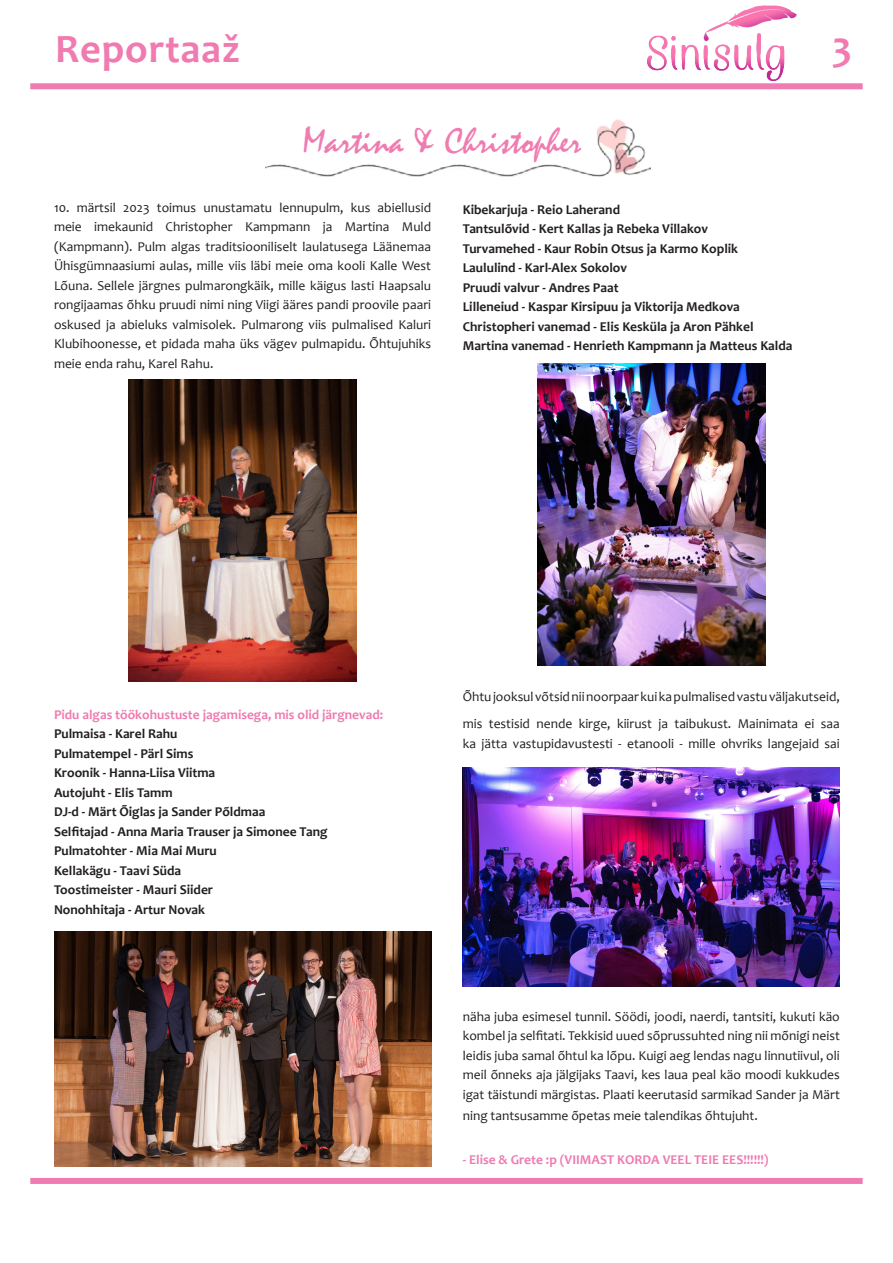
<style>
.page{position:relative;width:893px;height:1263px;background:#fff}
.page>*{position:absolute;margin:0;border:0;box-sizing:border-box;transform-origin:0 0}
.t1{font:700 42px "Candara";color:#f07bb0}
.t2{font:700 40.5px "Candara";letter-spacing:.02em;color:#f07bb0}
.t3{font:37.5px "Mistral";color:#f07bb0}
.t4{font:13.5px/19.5px "Candara";color:#231f20;text-align:justify}
.t5{font:700 13.5px/19.5px "Candara";color:#231f20}
.t6{font:700 13.5px "Candara";color:#f07bb0}
.s1{color:#f07bb0}
</style>
<div class="page">
<div style="left:30px;top:1178px;width:833px;height:6px;background:#f07bb0"></div>
<div style="left:30px;top:83px;width:833px;height:6px;background:#f07bb0"></div>
<img style="left:650px;top:5px;width:147px;height:76px">
<img style="left:54px;top:931px;width:377px;height:236px">
<img style="left:128px;top:380px;width:229px;height:301px">
<img style="left:463px;top:767px;width:377px;height:220px">
<img style="left:537px;top:364px;width:228px;height:301px">
<img style="left:266px;top:40px;width:384px;height:137px">
<p class="t2" style="left:55px;top:23px;width:186px">Reportaaž</p>
<p class="t1" style="left:832px;top:20px;width:21px">3</p>
<p class="t3" style="left:303px;top:118px;width:280px">Martina &amp; Christopher</p>
<p class="t4" style="left:54px;top:197px;width:379px">10. märtsil 2023 toimus unustamatu lennupulm, kus abiellusid meie imekaunid Christopher Kampmann ja Martina Muld (Kampmann). Pulm algas traditsiooniliselt laulatusega Läänemaa Ühisgümnaasiumi aulas, mille viis läbi meie oma kooli Kalle West Lõuna. Sellele järgnes pulmarongkäik, mille käigus lasti Haapsalu rongijaamas õhku pruudi nimi ning Viigi ääres pandi proovile paari oskused ja abieluks valmisolek. Pulmarong viis pulmalised Kaluri Klubihoonesse, et pidada maha üks vägev pulmapidu. Õhtujuhiks meie enda rahu, Karel Rahu.</p>
<p class="t5" style="left:463px;top:199px;width:331px">Kibekarjuja - Reio Laherand<br>Tantsulõvid - Kert Kallas ja Rebeka Villakov<br>Turvamehed - Kaur Robin Otsus ja Karmo Koplik Laululind - Karl-Alex Sokolov<br>Pruudi valvur - Andres Paat<br>Lilleneiud - Kaspar Kirsipuu ja Viktorija Medkova Christopheri vanemad - Elis Kesküla ja Aron Pähkel Martina vanemad - Henrieth Kampmann ja Matteus Kalda</p>
<p class="t5" style="left:54px;top:704px;width:331px"><span class="s1">Pidu algas töökohustuste jagamisega, mis olid järgnevad:<br></span>Pulmaisa - Karel Rahu<br>Pulmatempel - Pärl Sims<br>Kroonik - Hanna-Liisa Viitma<br>Autojuht - Elis Tamm<br>DJ-d - Märt Õiglas ja Sander Põldmaa<br>Selfitajad - Anna Maria Trauser ja Simonee Tang<br>Pulmatohter - Mia Mai Muru<br>Kellakägu - Taavi Süda<br>Toostimeister - Mauri Siider<br>Nonohhitaja - Artur Novak</p>
<p class="t4" style="left:463px;top:683px;width:379px;line-height:27px">Õhtu jooksul võtsid nii noorpaar kui ka pulmalised vastu väljakutseid, mis testisid nende kirge, kiirust ja taibukust. Mainimata ei saa</p>
<p class="t4" style="left:463px;top:733px;width:379px">ka jätta vastupidavustesti - etanooli - mille ohvriks langejaid sai</p>
<p class="t4" style="left:463px;top:1006px;width:379px">näha juba esimesel tunnil. Söödi, joodi, naerdi, tantsiti, kukuti käo kombel ja selfitati. Tekkisid uued sõprussuhted ning nii mõnigi neist leidis juba samal õhtul ka lõpu. Kuigi aeg lendas nagu linnutiivul, oli meil õnneks aja jälgijaks Taavi, kes laua peal käo moodi kukkudes igat täistundi märgistas. Plaati keerutasid sarmikad Sander ja Märt</p>
<p class="t4" style="left:463px;top:1106px;width:297px">ning tantsusamme õpetas meie talendikas õhtujuht.</p>
<p class="t6" style="left:463px;top:1151px;width:307px">- Elise &amp; Grete :p (VIIMAST KORDA VEEL TEIE EES!!!!!!)</p>
</div>
